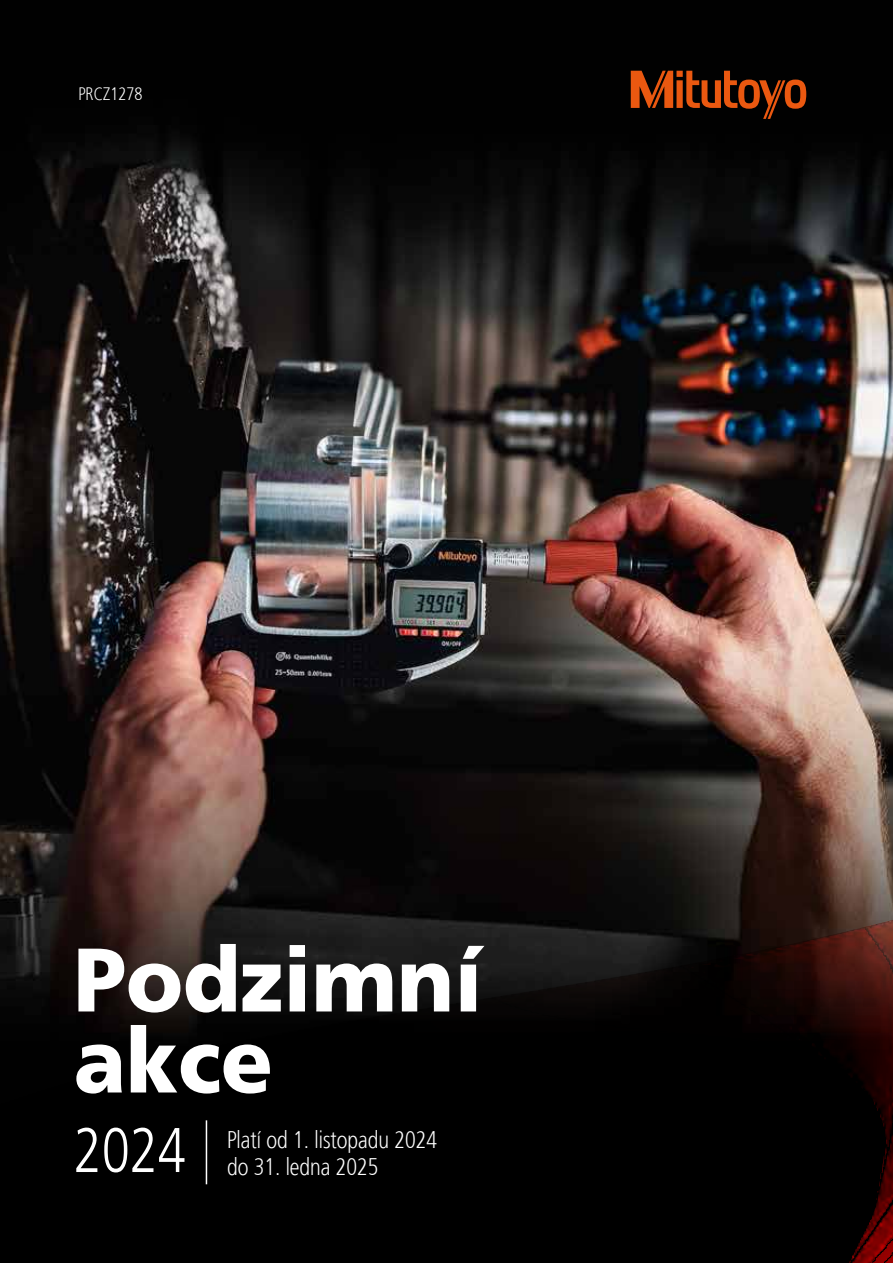
<style>
.page{position:relative;width:893px;height:1263px;background:#fff}
.page>*{position:absolute;margin:0;border:0;box-sizing:border-box;transform-origin:0 0}
.t1{font:900 90px/81px "Mitutoyo Frutiger";color:#fff}
.t2{font:300 63px "Mitutoyo Frutiger";color:#fff}
.t3{font:300 24px "Mitutoyo Frutiger";color:#fff}
.t4{font:300 18px "Mitutoyo Frutiger";color:#fff}
</style>
<div class="page">
<img style="left:0;top:0;width:893px;height:834px">
<svg style="left:0;top:834px;width:831px;height:171px;background:#231a18"></svg>
<div style="left:218px;top:1186px;width:300px;height:77px;background:#000"></div>
<div style="left:0;top:1005px;width:218px;height:258px;background:#000"></div>
<div style="left:518px;top:1186px;width:162px;height:77px;background:#000"></div>
<div style="left:216px;top:1107px;width:464px;height:79px;background:#000"></div>
<img style="left:579px;top:841px;width:252px;height:89px">
<div style="left:0;top:1021px;width:580px;height:120px;background:#000"></div>
<img style="left:118px;top:945px;width:562px;height:162px">
<div style="left:0;top:1119px;width:300px;height:15px;background:#000"></div>
<img style="left:831px;top:834px;width:62px;height:40px">
<img style="left:298px;top:930px;width:382px;height:150px">
<img style="left:375px;top:930px;width:305px;height:126px">
<img style="left:446px;top:933px;width:234px;height:63px">
<div style="left:0;top:1054px;width:376px;height:65px;background:#000"></div>
<div style="left:45px;top:1039px;width:402px;height:57px;background:#000"></div>
<div style="left:128px;top:1027px;width:450px;height:47px;background:#000"></div>
<img style="left:576px;top:1044px;width:104px;height:10px">
<img style="left:304px;top:996px;width:186px;height:45px">
<img style="left:490px;top:964px;width:190px;height:80px">
<img style="left:560px;top:1245px;width:43px;height:18px">
<img style="left:680px;top:927px;width:150px;height:271px">
<img style="left:830px;top:874px;width:63px;height:110px">
<img style="left:825px;top:984px;width:11px;height:144px">
<img style="left:836px;top:946px;width:26px;height:182px">
<img style="left:862px;top:898px;width:31px;height:146px">
<div style="left:603px;top:1198px;width:84px;height:65px;background:#000"></div>
<div style="left:687px;top:1128px;width:153px;height:135px;background:#000"></div>
<img style="left:840px;top:1044px;width:53px;height:219px">
<svg style="left:631px;top:71px;width:175px;height:48px;background:#5b2206"></svg>
<hr style="left:206px;top:1120px;width:1px;height:64px;background:#fff">
<p class="t4" style="left:78px;top:87px;width:66px">PRCZ1278</p>
<h1 class="t1" style="left:74px;top:939px;width:410px">Podzimní akce</h1>
<p class="t3" style="left:227px;top:1130px;width:212px">Platí od 1. listopadu 2024</p>
<h2 class="t2" style="left:74px;top:1125px;width:114px">2024</h2>
<p class="t3" style="left:227px;top:1157px;width:153px">do 31. ledna 2025</p>
</div>
